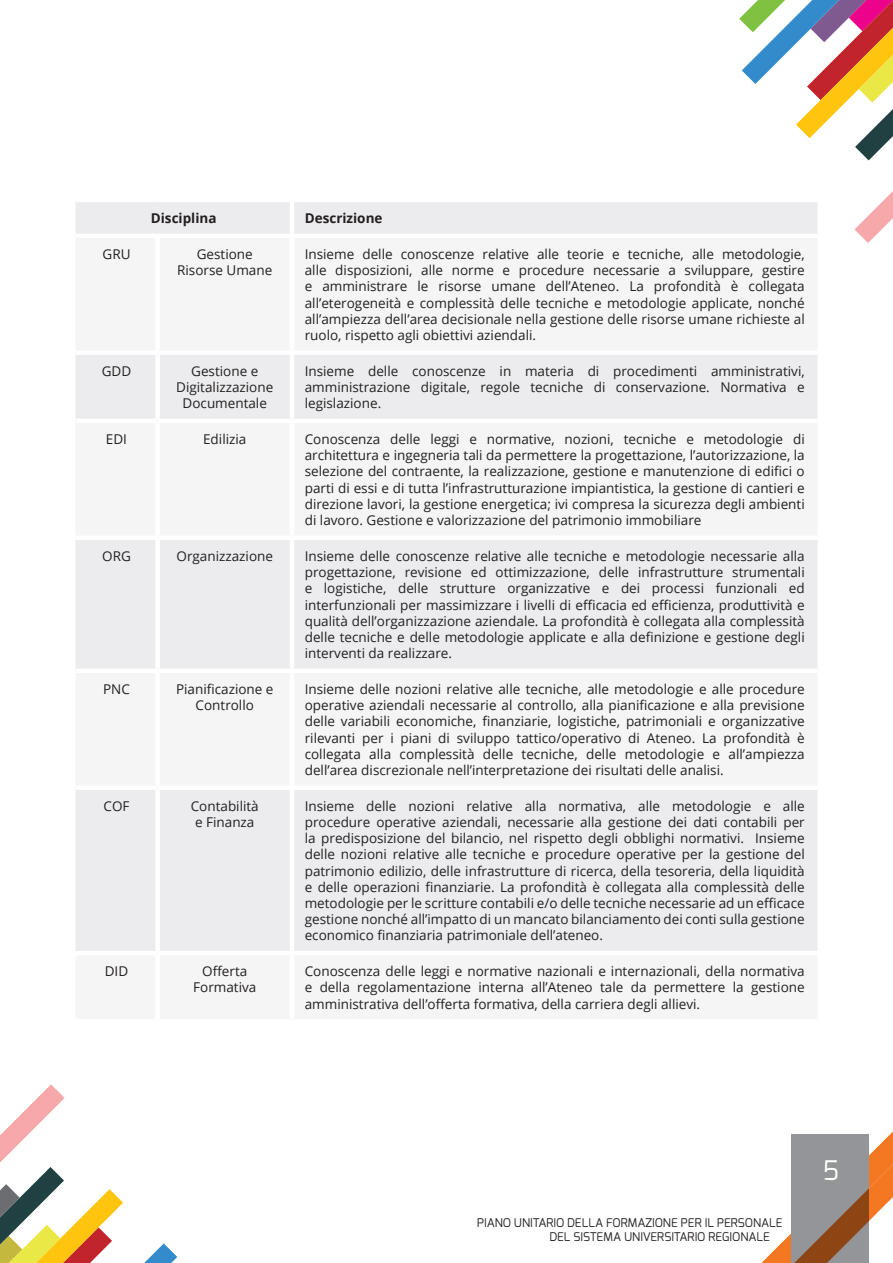
<style>
.page{position:relative;width:893px;height:1263px;background:#fff}
.page>*{position:absolute;margin:0;border:0;box-sizing:border-box;transform-origin:0 0}
.t1{font:27px "Exo";color:#fff}
.t2{font:13.5px/16.2px "Open Sans";color:#231f20;text-align:justify}
.t3{font:700 13.5px "Open Sans";color:#231f20}
.t4{font:12px/14.4px "Exo";color:#231f20}
</style>
<div class="page">
<svg style="left:761px;top:1131px;width:132px;height:132px"></svg>
<div style="left:76px;top:202px;width:741px;height:32px;background:#ececee"></div>
<svg style="left:76px;top:355px;width:741px;height:596px;fill:#ececee"></svg>
<hr style="left:290px;top:202px;width:4px;height:32px;background:#fff">
<div style="left:155px;top:355px;width:5px;height:64px;background:#fff"></div>
<hr style="left:290px;top:355px;width:4px;height:64px;background:#fff">
<hr style="left:75px;top:419px;width:83px;height:4px;background:#fff">
<hr style="left:158px;top:419px;width:134px;height:4px;background:#fff">
<div style="left:155px;top:423px;width:5px;height:112px;background:#fff"></div>
<hr style="left:292px;top:419px;width:525px;height:4px;background:#fff">
<hr style="left:290px;top:423px;width:4px;height:112px;background:#fff">
<div style="left:75px;top:535px;width:83px;height:5px;background:#fff"></div>
<div style="left:158px;top:535px;width:134px;height:5px;background:#fff"></div>
<div style="left:155px;top:540px;width:5px;height:129px;background:#fff"></div>
<div style="left:292px;top:535px;width:525px;height:5px;background:#fff"></div>
<hr style="left:290px;top:540px;width:4px;height:129px;background:#fff">
<hr style="left:75px;top:669px;width:83px;height:4px;background:#fff">
<hr style="left:158px;top:669px;width:134px;height:4px;background:#fff">
<div style="left:155px;top:673px;width:5px;height:112px;background:#fff"></div>
<hr style="left:292px;top:669px;width:525px;height:4px;background:#fff">
<hr style="left:290px;top:673px;width:4px;height:112px;background:#fff">
<div style="left:75px;top:785px;width:83px;height:5px;background:#fff"></div>
<div style="left:158px;top:785px;width:134px;height:5px;background:#fff"></div>
<div style="left:155px;top:790px;width:5px;height:161px;background:#fff"></div>
<div style="left:292px;top:785px;width:525px;height:5px;background:#fff"></div>
<hr style="left:290px;top:790px;width:4px;height:161px;background:#fff">
<svg style="left:739px;top:0;width:154px;height:160px"></svg>
<svg style="left:854px;top:191px;width:39px;height:52px"></svg>
<svg style="left:0;top:1084px;width:177px;height:179px"></svg>
<p class="t3" style="left:151px;top:209px;width:67px">Disciplina</p>
<p class="t3" style="left:305px;top:209px;width:79px">Descrizione</p>
<p class="t2" style="left:103px;top:246px;width:29px">GRU</p>
<p class="t2" style="left:177px;top:246px;width:97px;text-align:center">Gestione<br>Risorse Umane</p>
<p class="t2" style="left:305px;top:246px;width:501px">Insieme delle conoscenze relative alle teorie e tecniche, alle metodologie, alle disposizioni, alle norme e procedure necessarie a sviluppare, gestire e amministrare le risorse umane dell’Ateneo. La profondità è collegata all’eterogeneità e complessità delle tecniche e metodologie applicate, nonché all’ampiezza dell’area decisionale nella gestione delle risorse umane richieste al ruolo, rispetto agli obiettivi aziendali.</p>
<p class="t2" style="left:102px;top:362px;width:31px">GDD</p>
<p class="t2" style="left:176px;top:362px;width:99px;text-align:center">Gestione e<br>Digitalizzazione<br>Documentale</p>
<p class="t2" style="left:305px;top:362px;width:501px">Insieme delle conoscenze in materia di procedimenti amministrativi, amministrazione digitale, regole tecniche di conservazione. Normativa e legislazione.</p>
<p class="t2" style="left:106px;top:431px;width:23px">EDI</p>
<p class="t2" style="left:203px;top:431px;width:45px">Edilizia</p>
<p class="t2" style="left:305px;top:431px;width:501px">Conoscenza delle leggi e normative, nozioni, tecniche e metodologie di architettura e ingegneria tali da permettere la progettazione, l’autorizzazione, la selezione del contraente, la realizzazione, gestione e manutenzione di edifici o parti di essi e di tutta l’infrastrutturazione impiantistica, la gestione di cantieri e direzione lavori, la gestione energetica; ivi compresa la sicurezza degli ambienti di lavoro. Gestione e valorizzazione del patrimonio immobiliare</p>
<p class="t2" style="left:102px;top:547px;width:30px">ORG</p>
<p class="t2" style="left:177px;top:547px;width:98px">Organizzazione</p>
<p class="t2" style="left:305px;top:547px;width:501px">Insieme delle conoscenze relative alle tecniche e metodologie necessarie alla progettazione, revisione ed ottimizzazione, delle infrastrutture strumentali e logistiche, delle strutture organizzative e dei processi funzionali ed interfunzionali per massimizzare i livelli di efficacia ed efficienza, produttività e qualità dell’organizzazione aziendale. La profondità è collegata alla complessità delle tecniche e delle metodologie applicate e alla definizione e gestione degli interventi da realizzare.</p>
<p class="t2" style="left:103px;top:681px;width:28px">PNC</p>
<p class="t2" style="left:176px;top:681px;width:99px;text-align:center">Pianificazione e<br>Controllo</p>
<p class="t2" style="left:305px;top:681px;width:501px">Insieme delle nozioni relative alle tecniche, alle metodologie e alle procedure operative aziendali necessarie al controllo, alla pianificazione e alla previsione delle variabili economiche, finanziarie, logistiche, patrimoniali e organizzative rilevanti per i piani di sviluppo tattico/operativo di Ateneo. La profondità è collegata alla complessità delle tecniche, delle metodologie e all’ampiezza dell’area discrezionale nell’interpretazione dei risultati delle analisi.</p>
<p class="t2" style="left:104px;top:797px;width:28px">COF</p>
<p class="t2" style="left:191px;top:797px;width:70px;text-align:center">Contabilità e Finanza</p>
<p class="t2" style="left:305px;top:797px;width:501px">Insieme delle nozioni relative alla normativa, alle metodologie e alle procedure operative aziendali, necessarie alla gestione dei dati contabili per la predisposizione del bilancio, nel rispetto degli obblighi normativi. Insieme delle nozioni relative alle tecniche e procedure operative per la gestione del patrimonio edilizio, delle infrastrutture di ricerca, della tesoreria, della liquidità e delle operazioni finanziarie. La profondità è collegata alla complessità delle metodologie per le scritture contabili e/o delle tecniche necessarie ad un efficace gestione nonché all’impatto di un mancato bilanciamento dei conti sulla gestione economico finanziaria patrimoniale dell’ateneo.</p>
<p class="t2" style="left:105px;top:963px;width:25px">DID</p>
<p class="t2" style="left:193px;top:963px;width:65px;text-align:center">Offerta<br>Formativa</p>
<p class="t2" style="left:305px;top:963px;width:501px">Conoscenza delle leggi e normative nazionali e internazionali, della normativa e della regolamentazione interna all’Ateneo tale da permettere la gestione amministrativa dell’offerta formativa, della carriera degli allievi.</p>
<p class="t4" style="left:549px;top:1215px;width:235px;text-indent:-72px">PIANO UNITARIO DELLA FORMAZIONE PER IL PERSONALE<br>DEL SISTEMA UNIVERSITARIO REGIONALE</p>
<h1 class="t1" style="left:823px;top:1153px;width:18px">5</h1>
</div>
